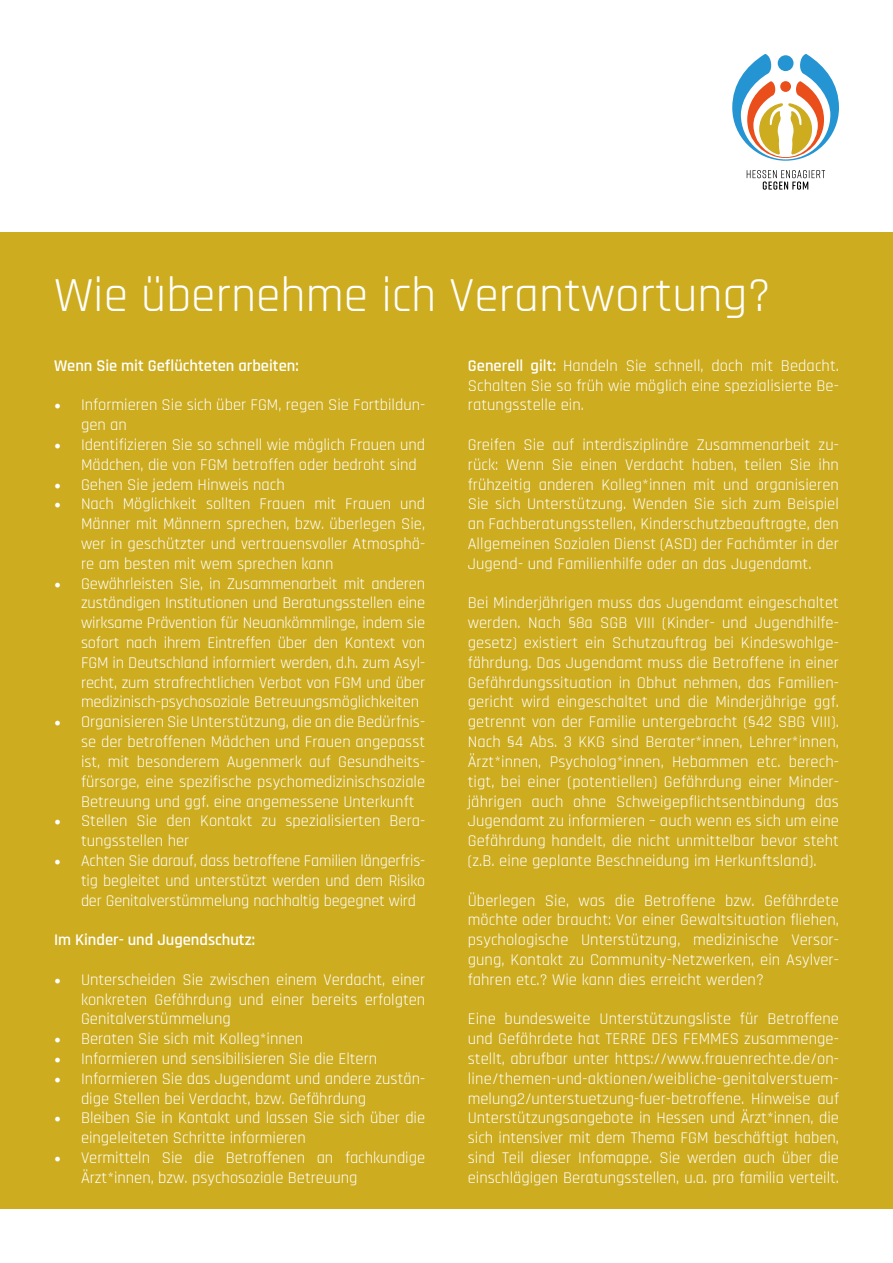
<style>
.page{position:relative;width:893px;height:1263px;background:#fff}
.page>*{position:absolute;margin:0;border:0;box-sizing:border-box;transform-origin:0 0}
.t1{font:49.5px "Rajdhani";color:#fff}
.t2{font:16.5px/19.8px "Rajdhani";color:#fff;text-align:justify}
.t3{font:600 16.5px "Rajdhani";color:#fff}
.s1{font-family:"Minion Pro";font-size:18px}
.s2{font-weight:600}
</style>
<div class="page">
<div style="left:0;top:232px;width:893px;height:977px;background:#cdac1f"></div>
<svg style="left:747px;top:170px;width:78px;height:20px"></svg>
<svg style="left:732px;top:54px;width:107px;height:107px"></svg>
<h1 class="t1" style="left:54px;top:267px;width:718px">Wie übernehme ich Verantwortung?</h1>
<p class="t3" style="left:54px;top:356px;width:246px">Wenn Sie mit Geflüchteten arbeiten:</p>
<p class="t2" style="left:81px;top:396px;width:346px;text-indent:-27px"><span class="s1">•</span> Informieren Sie sich über FGM, regen Sie Fortbildun&shy;gen an</p>
<p class="t2" style="left:81px;top:435px;width:346px;text-indent:-27px"><span class="s1">•</span> Identifizieren Sie so schnell wie möglich Frauen und<br>Mädchen, die von FGM betroffen oder bedroht sind</p>
<p class="t2" style="left:54px;top:475px;width:232px"><span class="s1">•</span> Gehen Sie jedem Hinweis nach</p>
<p class="t2" style="left:81px;top:495px;width:346px;text-indent:-27px"><span class="s1">•</span> Nach Möglichkeit sollten Frauen mit Frauen und Männer mit Männern sprechen, bzw. überlegen Sie, wer in geschützter und vertrauensvoller Atmosphä&shy;re am besten mit wem sprechen kann</p>
<p class="t2" style="left:81px;top:574px;width:346px;text-indent:-27px"><span class="s1">•</span> Gewährleisten Sie, in Zusammenarbeit mit anderen zuständigen Institutionen und Beratungsstellen eine wirksame Prävention für Neuankömmlinge, indem sie sofort nach ihrem Eintreffen über den Kontext von FGM in Deutschland informiert werden, d.h. zum Asyl&shy;recht, zum strafrechtlichen Verbot von FGM und über medizinisch-psychosoziale Betreuungsmöglichkeiten</p>
<p class="t2" style="left:81px;top:713px;width:346px;text-indent:-27px"><span class="s1">•</span> Organisieren Sie Unterstützung, die an die Bedürfnis&shy;se der betroffenen Mädchen und Frauen angepasst ist, mit besonderem Augenmerk auf Gesundheits&shy;fürsorge, eine spezifische psychomedizinischsoziale Betreuung und ggf. eine angemessene Unterkunft</p>
<p class="t2" style="left:81px;top:812px;width:346px;text-indent:-27px"><span class="s1">•</span> Stellen Sie den Kontakt zu spezialisierten Bera&shy;tungsstellen her</p>
<p class="t2" style="left:81px;top:851px;width:346px;text-indent:-27px"><span class="s1">•</span> Achten Sie darauf, dass betroffene Familien längerfris&shy;tig begleitet und unterstützt werden und dem Risiko der Genitalverstümmelung nachhaltig begegnet wird</p>
<p class="t3" style="left:54px;top:930px;width:203px">Im Kinder- und Jugendschutz:</p>
<p class="t2" style="left:81px;top:970px;width:346px;text-indent:-27px"><span class="s1">•</span> Unterscheiden Sie zwischen einem Verdacht, einer konkreten Gefährdung und einer bereits erfolgten Genitalverstümmelung</p>
<p class="t2" style="left:54px;top:1029px;width:251px"><span class="s1">•</span> Beraten Sie sich mit Kolleg*innen</p>
<p class="t2" style="left:54px;top:1049px;width:325px"><span class="s1">•</span> Informieren und sensibilisieren Sie die Eltern</p>
<p class="t2" style="left:81px;top:1069px;width:346px;text-indent:-27px"><span class="s1">•</span> Informieren Sie das Jugendamt und andere zustän&shy;dige Stellen bei Verdacht, bzw. Gefährdung</p>
<p class="t2" style="left:81px;top:1109px;width:346px;text-indent:-27px"><span class="s1">•</span> Bleiben Sie in Kontakt und lassen Sie sich über die eingeleiteten Schritte informieren</p>
<p class="t2" style="left:81px;top:1148px;width:346px;text-indent:-27px"><span class="s1">•</span> Vermitteln Sie die Betroffenen an fachkundige<br>Ärzt*innen, bzw. psychosoziale Betreuung</p>
<p class="t2" style="left:468px;top:356px;width:373px"><span class="s2">Generell gilt:</span> Handeln Sie schnell, doch mit Bedacht.<br>Schalten Sie so früh wie möglich eine spezialisierte Be&shy;ratungsstelle ein.</p>
<p class="t2" style="left:468px;top:435px;width:373px">Greifen Sie auf interdisziplinäre Zusammenarbeit zu&shy;rück: Wenn Sie einen Verdacht haben, teilen Sie ihn frühzeitig anderen Kolleg*innen mit und organisieren Sie sich Unterstützung. Wenden Sie sich zum Beispiel an Fachberatungsstellen, Kinderschutzbeauftragte, den Allgemeinen Sozialen Dienst (ASD) der Fachämter in der Jugend- und Familienhilfe oder an das Jugendamt.</p>
<p class="t2" style="left:468px;top:594px;width:373px">Bei Minderjährigen muss das Jugendamt eingeschaltet werden. Nach §8a SGB VIII (Kinder- und Jugendhilfe&shy;gesetz) existiert ein Schutzauftrag bei Kindeswohlge&shy;fährdung. Das Jugendamt muss die Betroffene in einer Gefährdungssituation in Obhut nehmen, das Familien&shy;gericht wird eingeschaltet und die Minderjährige ggf. getrennt von der Familie untergebracht (§42 SBG VIII).<br>Nach §4 Abs. 3 KKG sind Berater*innen, Lehrer*innen, Ärzt*innen, Psycholog*innen, Hebammen etc. berech&shy;tigt, bei einer (potentiellen) Gefährdung einer Minder&shy;jährigen auch ohne Schweigepflichtsentbindung das Jugendamt zu informieren – auch wenn es sich um eine Gefährdung handelt, die nicht unmittelbar bevor steht (z.B. eine geplante Beschneidung im Herkunftsland).</p>
<p class="t2" style="left:468px;top:891px;width:373px">Überlegen Sie, was die Betroffene bzw. Gefährdete möchte oder braucht: Vor einer Gewaltsituation fliehen, psychologische Unterstützung, medizinische Versor&shy;gung, Kontakt zu Community-Netzwerken, ein Asylver&shy;fahren etc.? Wie kann dies erreicht werden?</p>
<p class="t2" style="left:468px;top:1010px;width:373px">Eine bundesweite Unterstützungsliste für Betroffene und Gefährdete hat TERRE DES FEMMES zusammenge&shy;stellt, abrufbar unter https://www.frauenrechte.de/on&shy;line/themen-und-aktionen/weibliche-genitalverstuem&shy;melung2/unterstuetzung-fuer-betroffene. Hinweise auf Unterstützungsangebote in Hessen und Ärzt*innen, die sich intensiver mit dem Thema FGM beschäftigt haben, sind Teil dieser Infomappe. Sie werden auch über die einschlägigen Beratungsstellen, u.a. pro familia verteilt.</p>
</div>
